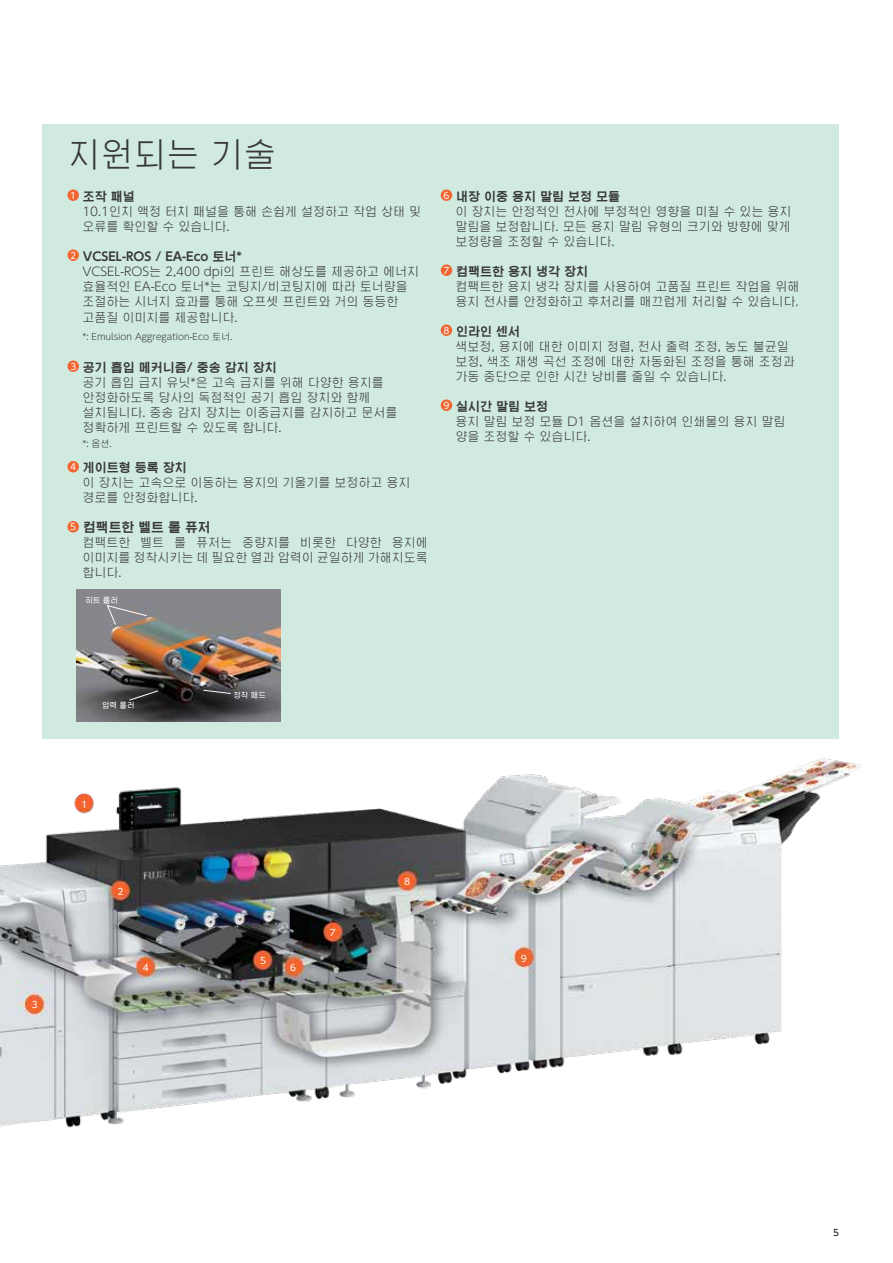
<style>
.page{position:relative;width:893px;height:1263px;background:#fff}
.page>*{position:absolute;margin:0;border:0;box-sizing:border-box;transform-origin:0 0}
.t1{font:300 33px "UD Shin Go Hang Koc";color:#383839}
.t2{font:12.75px "UD Shin Go Hang Koc De B";color:#383839}
.t3{font:300 12px/15px "UD Shin Go Hang Koc";color:#383839}
.t4{font:12px "UD Shin Go Hang Koc De B";color:#383839}
.t5{font:300 9px "UD Shin Go Hang Koc";color:#383839}
.t6{font:9px "UD Shin Go Hang Koc";color:#fff}
.t7{font:9px "UD Shin Go Hang Koc";color:#000}
.t8{font:7.5px "UD Shin Go Hang Koc";color:#fff}
</style>
<div class="page">
<img style="left:0;top:758px;width:862px;height:370px">
<div style="left:43px;top:125px;width:796px;height:614px;background:#d0eadf"></div>
<div style="left:67px;top:189px;width:12px;height:12px;background:#f26531;border-radius:50%"></div>
<div style="left:67px;top:249px;width:12px;height:12px;background:#f26531;border-radius:50%"></div>
<div style="left:67px;top:360px;width:12px;height:12px;background:#f26531;border-radius:50%"></div>
<div style="left:67px;top:461px;width:12px;height:11px;background:#f26531;border-radius:50%"></div>
<div style="left:67px;top:521px;width:12px;height:11px;background:#f26531;border-radius:50%"></div>
<div style="left:441px;top:189px;width:11px;height:12px;background:#f26531;border-radius:50%"></div>
<div style="left:441px;top:264px;width:11px;height:12px;background:#f26531;border-radius:50%"></div>
<div style="left:441px;top:324px;width:11px;height:12px;background:#f26531;border-radius:50%"></div>
<div style="left:441px;top:399px;width:11px;height:12px;background:#f26531;border-radius:50%"></div>
<img style="left:77px;top:590px;width:204px;height:132px">
<svg style="left:106px;top:605px;width:42px;height:20px"></svg>
<svg style="left:129px;top:690px;width:30px;height:11px"></svg>
<svg style="left:203px;top:689px;width:29px;height:5px"></svg>
<h1 class="t1" style="left:67px;top:132px;width:210px">지원되는 기술</h1>
<p class="t4" style="left:83px;top:188px;width:53px">조작 패널</p>
<p class="t3" style="left:82px;top:204px;width:340px">10.1인치 액정 터치 패널을 통해 손쉽게 설정하고 작업 상태 및 오류를 확인할 수 있습니다.</p>
<p class="t4" style="left:83px;top:248px;width:160px">VCSEL-ROS / EA-Eco 토너*</p>
<p class="t3" style="left:82px;top:264px;width:338px">VCSEL-ROS는 2,400 dpi의 프린트 해상도를 제공하고 에너지 효율적인 EA-Eco 토너*는 코팅지/비코팅지에 따라 토너량을 조절하는 시너지 효과를 통해 오프셋 프린트와 거의 동등한</p>
<p class="t3" style="left:82px;top:310px;width:157px">고품질 이미지를 제공합니다.</p>
<p class="t5" style="left:82px;top:331px;width:152px">*: Emulsion Aggregation-Eco 토너.</p>
<p class="t4" style="left:83px;top:359px;width:195px">공기 흡입 메커니즘/ 중송 감지 장치</p>
<p class="t3" style="left:82px;top:375px;width:317px">공기 흡입 급지 유닛*은 고속 급지를 위해 다양한 용지를 안정화하도록 당사의 독점적인 공기 흡입 장치와 함께 설치됩니다. 중송 감지 장치는 이중급지를 감지하고 문서를 정확하게 프린트할 수 있도록 합니다.</p>
<p class="t5" style="left:82px;top:437px;width:31px">*: 옵션.</p>
<p class="t4" style="left:83px;top:459px;width:105px">게이트형 등록 장치</p>
<p class="t3" style="left:82px;top:475px;width:329px">이 장치는 고속으로 이동하는 용지의 기울기를 보정하고 용지 경로를 안정화합니다.</p>
<p class="t2" style="left:83px;top:519px;width:129px">컴팩트한 벨트 롤 퓨저</p>
<p class="t3" style="left:82px;top:535px;width:347px;text-align:justify">컴팩트한 벨트 롤 퓨저는 중량지를 비롯한 다양한 용지에 이미지를 정착시키는 데 필요한 열과 압력이 균일하게 가해지도록 합니다.</p>
<p class="t4" style="left:456px;top:188px;width:165px">내장 이중 용지 말림 보정 모듈</p>
<p class="t3" style="left:456px;top:204px;width:337px;text-align:justify">이 장치는 안정적인 전사에 부정적인 영향을 미칠 수 있는 용지 말림을 보정합니다. 모든 용지 말림 유형의 크기와 방향에 맞게 보정량을 조정할 수 있습니다.</p>
<p class="t4" style="left:456px;top:263px;width:133px">컴팩트한 용지 냉각 장치</p>
<p class="t3" style="left:456px;top:279px;width:345px">컴팩트한 용지 냉각 장치를 사용하여 고품질 프린트 작업을 위해 용지 전사를 안정화하고 후처리를 매끄럽게 처리할 수 있습니다.</p>
<p class="t4" style="left:456px;top:323px;width:65px">인라인 센서</p>
<p class="t3" style="left:456px;top:339px;width:341px">색보정, 용지에 대한 이미지 정렬, 전사 출력 조정, 농도 불균일 보정, 색조 재생 곡선 조정에 대한 자동화된 조정을 통해 조정과 가동 중단으로 인한 시간 낭비를 줄일 수 있습니다.</p>
<p class="t4" style="left:456px;top:398px;width:93px">실시간 말림 보정</p>
<p class="t3" style="left:456px;top:414px;width:331px">용지 말림 보정 모듈 D1 옵션을 설치하여 인쇄물의 용지 말림 양을 조정할 수 있습니다.</p>
<p class="t6" style="left:70px;top:189px;width:7px">1</p>
<p class="t6" style="left:443px;top:189px;width:7px">6</p>
<p class="t6" style="left:70px;top:249px;width:7px">2</p>
<p class="t6" style="left:443px;top:265px;width:7px">7</p>
<p class="t6" style="left:444px;top:324px;width:7px">8</p>
<p class="t6" style="left:70px;top:360px;width:7px">3</p>
<p class="t6" style="left:444px;top:400px;width:7px">9</p>
<p class="t6" style="left:70px;top:461px;width:7px">4</p>
<p class="t6" style="left:70px;top:521px;width:7px">5</p>
<p class="t8" style="left:85px;top:595px;width:34px">히트 롤러</p>
<p class="t8" style="left:102px;top:700px;width:34px">압력 롤러</p>
<p class="t8" style="left:233px;top:690px;width:34px">정착 패드</p>
<p class="t6" style="left:32px;top:998px;width:7px">3</p>
<p class="t6" style="left:81px;top:798px;width:7px">1</p>
<p class="t6" style="left:118px;top:885px;width:7px">2</p>
<p class="t6" style="left:143px;top:961px;width:7px">4</p>
<p class="t6" style="left:260px;top:954px;width:7px">5</p>
<p class="t6" style="left:290px;top:961px;width:7px">6</p>
<p class="t6" style="left:330px;top:927px;width:7px">7</p>
<p class="t6" style="left:404px;top:876px;width:7px">8</p>
<p class="t6" style="left:521px;top:952px;width:7px">9</p>
<p class="t7" style="left:833px;top:1226px;width:7px">5</p>
</div>
